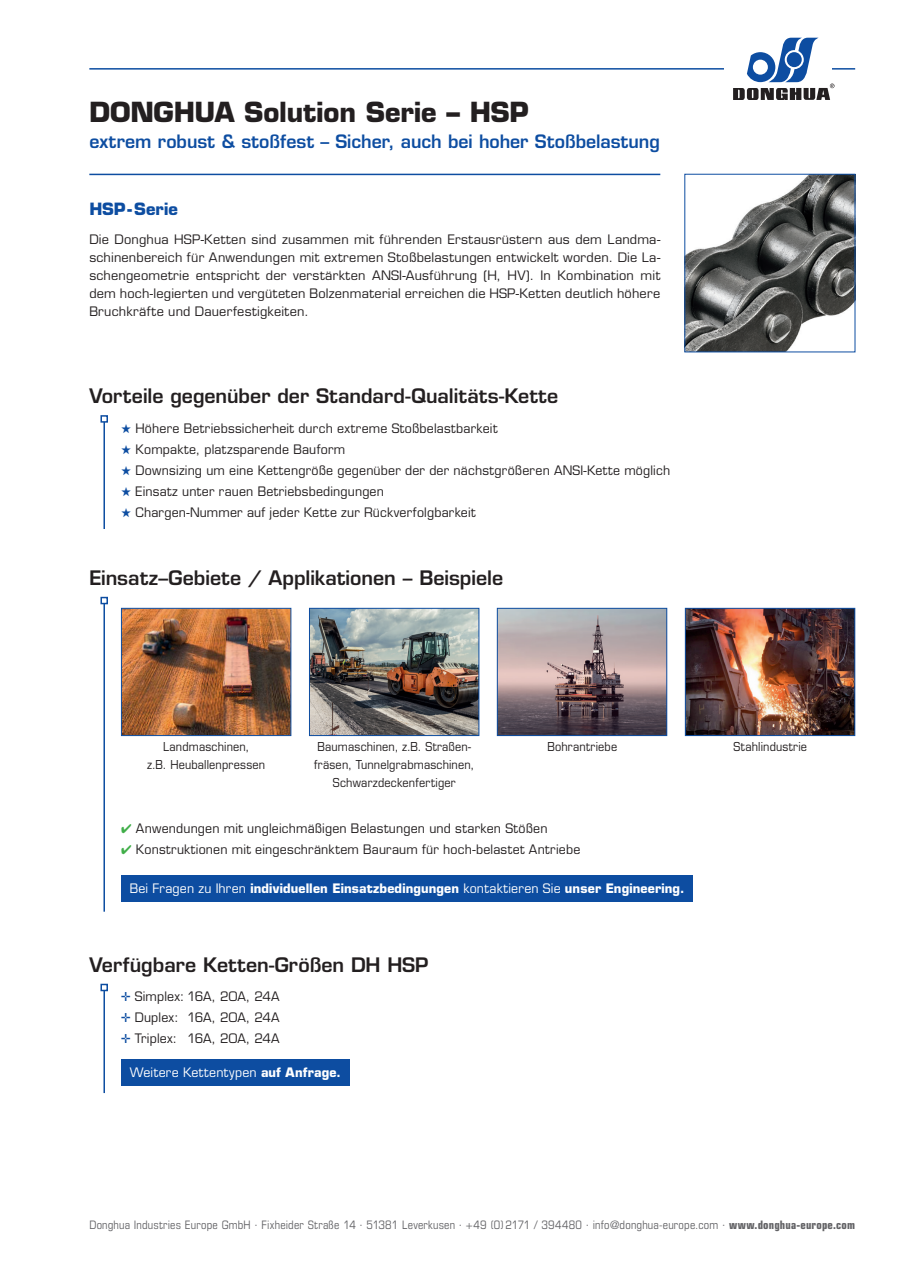
<style>
.page{position:relative;width:902px;height:1272px;background:#fff}
.page>*{position:absolute;margin:0;border:0;box-sizing:border-box;transform-origin:0 0}
.t1{font:700 27px "Eurostile LT Std";letter-spacing:-.005em;color:#231f20}
.t2{font:600 19.5px "Eurostile LT Std";color:#231f20}
.t3{font:600 18px "Eurostile LT Std";color:#0d4da1}
.t4{font:700 16.5px "Eurostile LT Std";letter-spacing:.005em;color:#0d4da1}
.t5{font:12.75px/18px "Eurostile LT Std";letter-spacing:.015em;color:#231f20;text-align:justify}
.t6{font:700 12.75px "Eurostile LT Std";letter-spacing:.01em;color:#fff}
.t7{font:12.75px "Eurostile LT Std";letter-spacing:.03em;color:#fff}
.t8{font:12px/18px "Eurostile LT Std";letter-spacing:.015em;color:#231f20;text-align:center;scale:.91 1}
.t9{font:condensed 11.7px "Eurostile LT Std";letter-spacing:.015em;color:#636366}
.s1{color:#0d4da1}
.s2{color:#40ae49}
.s3{font-weight:400}
.s4{font-weight:700}
</style>
<div class="page">
<hr style="left:89px;top:68px;width:766px;height:2px;background:#0d4da1">
<div style="left:724px;top:61px;width:107px;height:17px;background:#fff"></div>
<svg style="left:733px;top:38px;width:101px;height:62px"></svg>
<hr style="left:89px;top:174px;width:571px;height:1px;background:#0d4da1">
<hr style="left:103px;top:422px;width:2px;height:107px;background:#0d4da1">
<div style="left:100px;top:415px;width:8px;height:7px;border:2px solid #0d4da1"></div>
<hr style="left:103px;top:603px;width:2px;height:308px;background:#0d4da1">
<div style="left:100px;top:596px;width:8px;height:8px;border:2px solid #0d4da1"></div>
<div style="left:121px;top:875px;width:572px;height:26px;background:#0d4da1"></div>
<hr style="left:103px;top:990px;width:2px;height:102px;background:#0d4da1">
<div style="left:100px;top:983px;width:8px;height:8px;border:2px solid #0d4da1"></div>
<div style="left:121px;top:1058px;width:228px;height:27px;background:#0d4da1"></div>
<img style="left:686px;top:176px;width:167px;height:174px">
<div style="left:684px;top:174px;width:171px;height:178px;border:1px solid #0d4da1"></div>
<img style="left:687px;top:610px;width:165px;height:123px">
<div style="left:685px;top:608px;width:169px;height:127px;border:1px solid #0d4da1"></div>
<img style="left:499px;top:610px;width:166px;height:123px">
<div style="left:497px;top:608px;width:170px;height:127px;border:1px solid #0d4da1"></div>
<img style="left:311px;top:610px;width:166px;height:123px">
<div style="left:309px;top:608px;width:170px;height:127px;border:1px solid #0d4da1"></div>
<img style="left:123px;top:610px;width:166px;height:123px">
<div style="left:121px;top:608px;width:170px;height:127px;border:1px solid #0d4da1"></div>
<h1 class="t1" style="left:89px;top:95px;width:441px">DONGHUA Solution Serie – HSP</h1>
<h3 class="t3" style="left:89px;top:131px;width:572px">extrem robust &amp; stoßfest – Sicher, auch bei hoher Stoßbelastung</h3>
<p class="t4" style="left:89px;top:199px;width:90px">HSP-Serie</p>
<p class="t5" style="left:89px;top:230px;width:572px">Die Donghua HSP-Ketten sind zusammen mit führenden Erstausrüstern aus dem Landma&shy;schinenbereich für Anwendungen mit extremen Stoßbelastungen entwickelt worden. Die La&shy;schengeometrie entspricht der verstärkten ANSI-Ausführung (H, HV). In Kombination mit dem hoch-legierten und vergüteten Bolzenmaterial erreichen die HSP-Ketten deutlich höhere Bruchkräfte und Dauerfestigkeiten.</p>
<h2 class="t2" style="left:89px;top:383px;width:470px">Vorteile gegenüber der Standard-Qualitäts-Kette</h2>
<p class="t5" style="left:121px;top:419px;width:378px"><span class="s1">★</span> Höhere Betriebssicherheit durch extreme Stoßbelastbarkeit</p>
<p class="t5" style="left:121px;top:440px;width:225px"><span class="s1">★</span> Kompakte, platzsparende Bauform</p>
<p class="t5" style="left:121px;top:461px;width:550px"><span class="s1">★</span> Downsizing um eine Kettengröße gegenüber der der nächstgrößeren ANSI-Kette möglich</p>
<p class="t5" style="left:121px;top:482px;width:264px"><span class="s1">★</span> Einsatz unter rauen Betriebsbedingungen</p>
<p class="t5" style="left:121px;top:503px;width:356px"><span class="s1">★</span> Chargen-Nummer auf jeder Kette zur Rückverfolgbarkeit</p>
<h2 class="t2" style="left:89px;top:565px;width:415px">Einsatz–Gebiete / Applikationen – Beispiele</h2>
<p class="t8" style="left:147px;top:737px;width:131px">Landmaschinen,<br>z.B. Heuballenpressen</p>
<p class="t8" style="left:314px;top:737px;width:177px">Baumaschinen, z.B. Straßen&shy;fräsen, Tunnelgrabmaschinen,<br>Schwarzdeckenfertiger</p>
<p class="t8" style="left:547px;top:737px;width:78px">Bohrantriebe</p>
<p class="t8" style="left:733px;top:737px;width:82px">Stahlindustrie</p>
<p class="t5" style="left:121px;top:819px;width:428px"><span class="s2">✔</span> Anwendungen mit ungleichmäßigen Belastungen und starken Stößen</p>
<p class="t5" style="left:121px;top:840px;width:460px"><span class="s2">✔</span> Konstruktionen mit eingeschränktem Bauraum für hoch-belastet Antriebe</p>
<p class="t6" style="left:130px;top:880px;width:556px"><span class="s3">Bei Fragen zu Ihren</span> individuellen Einsatzbedingungen <span class="s3">kontaktieren Sie</span> unser Engineering.</p>
<h2 class="t2" style="left:89px;top:952px;width:341px">Verfügbare Ketten-Größen DH HSP</h2>
<p class="t5" style="left:135px;top:986px;width:146px;line-height:21px">Simplex: 16A, 20A, 24A Duplex: 16A, 20A, 24A Triplex: 16A, 20A, 24A</p>
<p class="t7" style="left:130px;top:1064px;width:213px">Weitere Kettentypen <span class="s4">auf Anfrage.</span></p>
<p class="t9" style="left:89px;top:1217px;width:767px">Donghua Industries Europe GmbH · Fixheider Straße 14 · 51381 Leverkusen · +49 (0)2171 / 394480 · info@donghua-europe.com · <span class="s4">www.donghua-europe.com</span></p>
</div>
